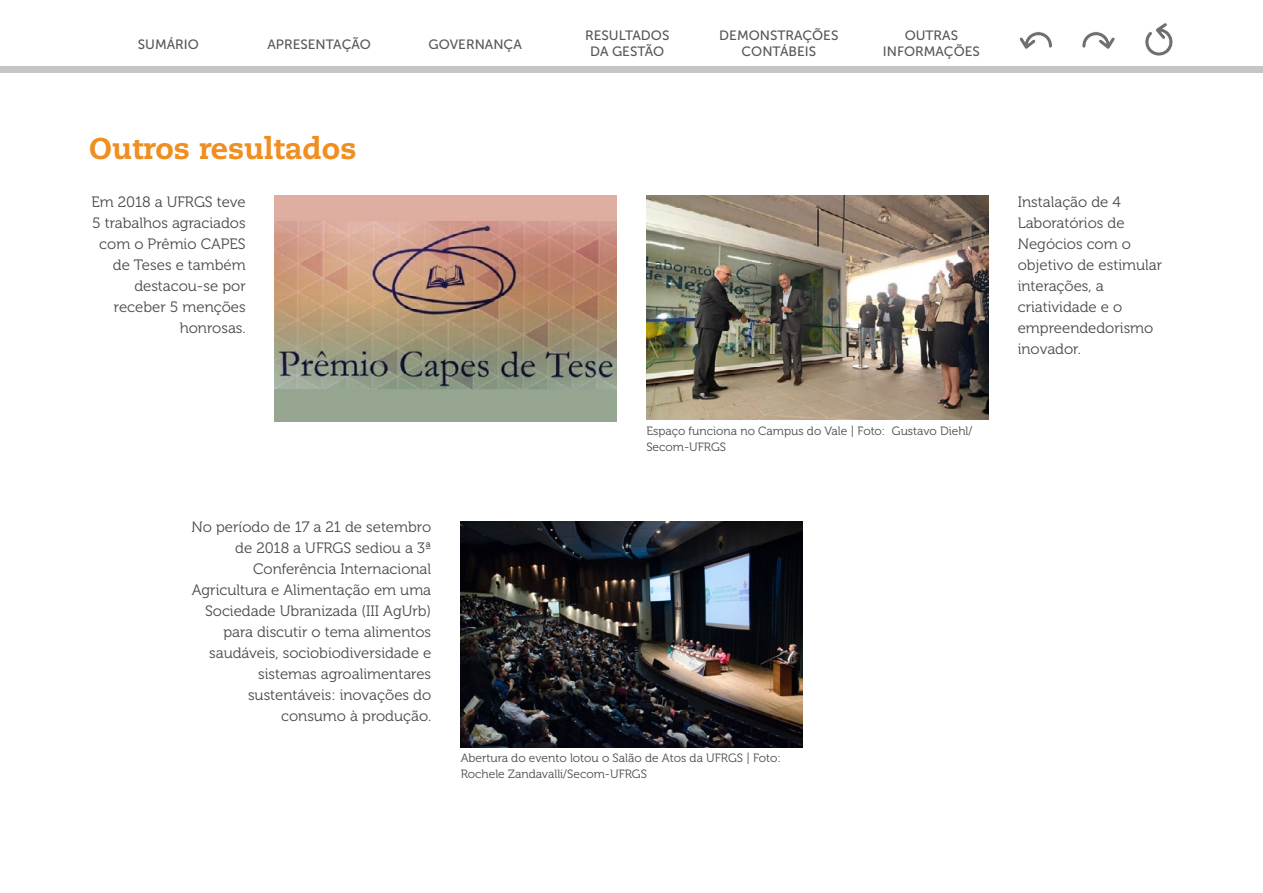
<style>
.page{position:relative;width:1263px;height:893px;background:#fff}
.page>*{position:absolute;margin:0;border:0;box-sizing:border-box;transform-origin:0 0}
.t1{font:800 30px "Caecilia LT Std";color:#f08e1f}
.t2{font:15px/21px "Museo 300";color:#4a4a49;text-align:right}
.t3{font:13.5px/16.2px "Museo Sans 500";color:#575756;text-align:center}
.t4{font:12px/16.5px "Museo 300";color:#4a4a49}
</style>
<div class="page">
<svg style="left:1145px;top:23px;width:28px;height:33px"></svg>
<svg style="left:1082px;top:32px;width:34px;height:41px"></svg>
<svg style="left:1018px;top:32px;width:34px;height:41px"></svg>
<div style="left:0;top:66px;width:1263px;height:6px;background:#c6c6c6"></div>
<img style="left:275px;top:196px;width:342px;height:225px">
<img style="left:646px;top:196px;width:342px;height:224px">
<img style="left:461px;top:521px;width:341px;height:226px">
<p class="t3" style="left:138px;top:37px;width:63px">SUMÁRIO</p>
<p class="t3" style="left:267px;top:37px;width:105px">APRESENTAÇÃO</p>
<p class="t3" style="left:428px;top:37px;width:95px">GOVERNANÇA</p>
<p class="t3" style="left:585px;top:27px;width:86px">RESULTADOS<br>DA GESTÃO</p>
<p class="t3" style="left:719px;top:27px;width:121px">DEMONSTRAÇÕES<br>CONTÁBEIS</p>
<p class="t3" style="left:883px;top:27px;width:98px">OUTRAS<br>INFORMAÇÕES</p>
<h1 class="t1" style="left:89px;top:130px;width:269px">Outros resultados</h1>
<p class="t2" style="left:91px;top:191px;width:156px">Em 2018 a UFRGS teve<br>5 trabalhos agraciados com o Prêmio CAPES de Teses e também destacou-se por receber 5 menções honrosas.</p>
<p class="t2" style="left:192px;top:517px;width:241px">No período de 17 a 21 de setembro de 2018 a UFRGS sediou a 3ª<br>Conferência Internacional<br>Agricultura e Alimentação em uma<br>Sociedade Ubranizada (III AgUrb) para discutir o tema alimentos saudáveis, sociobiodiversidade e sistemas agroalimentares sustentáveis: inovações do consumo à produção.</p>
<p class="t4" style="left:646px;top:422px;width:328px">Espaço funciona no Campus do Vale | Foto: Gustavo Diehl/<br>Secom-UFRGS</p>
<p class="t4" style="left:461px;top:750px;width:322px">Abertura do evento lotou o Salão de Atos da UFRGS | Foto:<br>Rochele Zandavalli/Secom-UFRGS</p>
<p class="t2" style="left:1018px;top:191px;width:146px;text-align:left">Instalação de 4<br>Laboratórios de<br>Negócios com o objetivo de estimular interações, a criatividade e o empreendedorismo inovador.</p>
</div>
